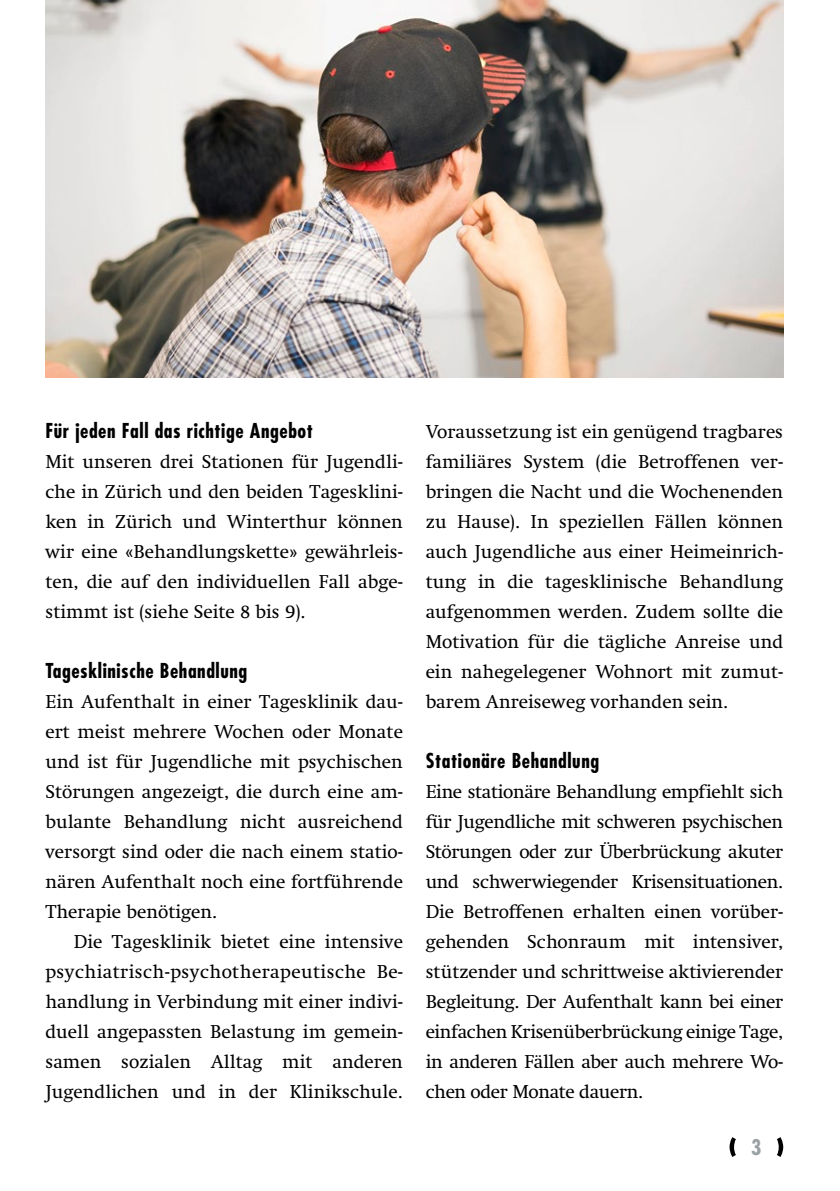
<style>
.page{position:relative;width:840px;height:1191px;background:#fff}
.page>*{position:absolute;margin:0;border:0;box-sizing:border-box;transform-origin:0 0}
.t1{font:700 condensed 21px "Futura LT";color:#9aa1a4}
.t2{font:700 condensed 20px "Futura LT";letter-spacing:.03em;color:#000}
.t3{font:19px/30px "Swift LT Std";color:#000;text-align:justify}
</style>
<div class="page">
<svg style="left:729px;top:1137px;width:6px;height:20px"></svg>
<svg style="left:777px;top:1137px;width:5px;height:20px"></svg>
<img style="left:45px;top:0;width:737px;height:378px">
<p class="t2" style="left:45px;top:418px;width:269px">Für jeden Fall das richtige Angebot</p>
<p class="t3" style="left:45px;top:447px;width:359px">Mit unseren drei Stationen für Jugendli&shy;che in Zürich und den beiden Tagesklini&shy;ken in Zürich und Winterthur können wir eine «Behandlungskette» gewährleis&shy;ten, die auf den individuellen Fall abge&shy;stimmt ist (siehe Seite 8 bis 9).</p>
<p class="t2" style="left:45px;top:658px;width:203px">Tagesklinische Behandlung</p>
<p class="t3" style="left:45px;top:687px;width:359px">Ein Aufenthalt in einer Tagesklinik dau&shy;ert meist mehrere Wochen oder Monate und ist für Jugendliche mit psychischen Störungen angezeigt, die durch eine am&shy;bulante Behandlung nicht ausreichend versorgt sind oder die nach einem statio&shy;nären Aufenthalt noch eine fortführende Therapie benötigen.</p>
<p class="t3" style="left:45px;top:927px;width:359px;text-indent:28px">Die Tagesklinik bietet eine intensive psychiatrisch-psychotherapeutische Be&shy;handlung in Verbindung mit einer indivi&shy;duell angepassten Belastung im gemein&shy;samen sozialen Alltag mit anderen Jugendlichen und in der Klinikschule.</p>
<p class="t3" style="left:425px;top:417px;width:359px">Voraussetzung ist ein genügend tragbares familiäres System (die Betroffenen ver&shy;bringen die Nacht und die Wochenenden zu Hause). In speziellen Fällen können auch Jugendliche aus einer Heimeinrich&shy;tung in die tagesklinische Behandlung aufgenommen werden. Zudem sollte die Motivation für die tägliche Anreise und ein nahegelegener Wohnort mit zumut&shy;barem Anreiseweg vorhanden sein.</p>
<p class="t2" style="left:425px;top:748px;width:175px">Stationäre Behandlung</p>
<p class="t3" style="left:425px;top:777px;width:359px">Eine stationäre Behandlung empfiehlt sich für Jugendliche mit schweren psychischen Störungen oder zur Überbrückung akuter und schwerwiegender Krisensituationen.<br>Die Betroffenen erhalten einen vorüber&shy;gehenden Schonraum mit intensiver, stützender und schrittweise aktivierender Begleitung. Der Aufenthalt kann bei einer einfachen Krisenüberbrückung einige Tage, in anderen Fällen aber auch mehrere Wo&shy;chen oder Monate dauern.</p>
<p class="t1" style="left:750px;top:1134px;width:12px">3</p>
</div>
